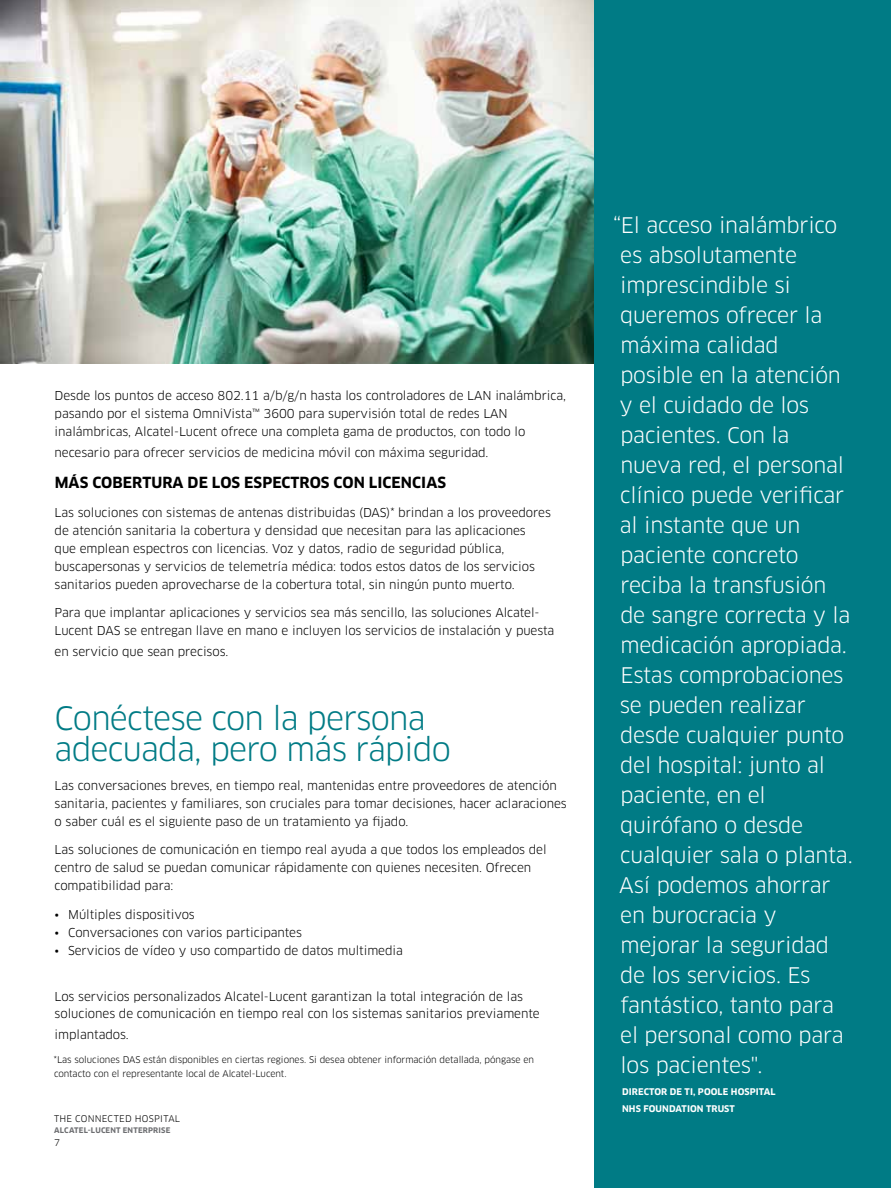
<style>
.page{position:relative;width:891px;height:1188px;background:#fff}
.page>*{position:absolute;margin:0;border:0;box-sizing:border-box;transform-origin:0 0}
.t1{font:31.5px/31.5px "Clan OT";letter-spacing:-.025em;color:#007b85}
.t2{font:21px/30px "Clan OT";letter-spacing:-.01em;color:#fff}
.t3{font:700 15px "Clan OT";letter-spacing:.005em;color:#000}
.t4{font:12px/18px "Clan OT";letter-spacing:-.005em;color:#000}
.t5{font:9px/13.5px "Clan OT";letter-spacing:-.005em;color:#000}
.t6{font:700 9px/16.5px "Clan OT";letter-spacing:.01em;color:#fff}
.t7{font:9px "Clan OT";letter-spacing:.03em;color:#000}
.t8{font:700 7.5px "Clan OT";letter-spacing:.025em;color:#6d6e71}
</style>
<div class="page">
<div style="left:594px;top:0;width:297px;height:1188px;background:#007b85"></div>
<img style="left:0;top:0;width:594px;height:364px">
<p class="t4" style="left:55px;top:386px;width:513px">Desde los puntos de acceso 802.11 a/b/g/n hasta los controladores de LAN inalámbrica, pasando por el sistema OmniVista™ 3600 para supervisión total de redes LAN inalámbricas, Alcatel-Lucent ofrece una completa gama de productos, con todo lo</p>
<p class="t4" style="left:55px;top:443px;width:435px">necesario para ofrecer servicios de medicina móvil con máxima seguridad.</p>
<p class="t3" style="left:55px;top:474px;width:393px">MÁS COBERTURA DE LOS ESPECTROS CON LICENCIAS</p>
<p class="t4" style="left:55px;top:503px;width:317px">Las soluciones con sistemas de antenas distribuidas (DAS</p>
<p class="t4" style="left:55px;top:503px;width:498px;text-indent:332px">)* brindan a los proveedores de atención sanitaria la cobertura y densidad que necesitan para las aplicaciones<br>que emplean espectros con licencias. Voz y datos, radio de seguridad pública, buscapersonas y servicios de telemetría médica: todos estos datos de los servicios sanitarios pueden aprovecharse de la cobertura total, sin ningún punto muerto.</p>
<p class="t4" style="left:55px;top:604px;width:486px">Para que implantar aplicaciones y servicios sea más sencillo, las soluciones Alcatel-<br>Lucent DAS</p>
<p class="t4" style="left:55px;top:620px;width:501px;line-height:21px;text-indent:70px">se entregan llave en mano e incluyen los servicios de instalación y puesta en servicio que sean precisos.</p>
<h1 class="t1" style="left:55px;top:703px;width:398px">Conéctese con la persona adecuada, pero más rápido</h1>
<p class="t4" style="left:55px;top:776px;width:514px">Las conversaciones breves, en tiempo real, mantenidas entre proveedores de atención sanitaria, pacientes y familiares, son cruciales para tomar decisiones, hacer aclaraciones o saber cuál es el siguiente paso de un tratamiento ya fijado.</p>
<p class="t4" style="left:55px;top:841px;width:494px">Las soluciones de comunicación en tiempo real ayuda a que todos los empleados del centro de salud se puedan comunicar rápidamente con quienes necesiten. Ofrecen compatibilidad para:</p>
<p class="t4" style="left:55px;top:905px;width:142px">• M últiples dispositivos</p>
<p class="t4" style="left:55px;top:923px;width:249px">• Conversaciones con varios participantes</p>
<p class="t4" style="left:55px;top:941px;width:350px">• Servicios de vídeo y uso compartido de datos multimedia</p>
<p class="t4" style="left:55px;top:989px;width:487px;line-height:16.5px">Los servicios personalizados Alcatel-Lucent garantizan la total integración de las soluciones de comunicación en tiempo real con los sistemas sanitarios previamente</p>
<p class="t4" style="left:55px;top:1025px;width:76px">implantados.</p>
<p class="t5" style="left:54px;top:1053px;width:482px;text-indent:89px">están disponibles en ciertas regiones. Si desea obtener información detallada, póngase en contacto con el representante local de Alcatel-Lucent.</p>
<p class="t5" style="left:54px;top:1053px;width:76px">*Las soluciones DAS</p>
<p class="t7" style="left:54px;top:1113px;width:125px">th e connected hospital</p>
<p class="t8" style="left:54px;top:1126px;width:118px">ALCATEL-LUCENT ENTERPRISE</p>
<p class="t5" style="left:54px;top:1136px;width:7px">7</p>
<p class="t2" style="left:619px;top:210px;width:235px;text-indent:-6px">“El acceso inalámbrico es absolutamente imprescindible si queremos ofrecer la máxima calidad posible en la atención y el cuidado de los pacientes. Con la nueva red, el personal clínico puede verificar al instante que un paciente concreto reciba la transfusión de sangre correcta y la medicación apropiada.<br>Estas comprobaciones se pueden realizar desde cualquier punto del hospital: junto al paciente, en el quirófano o desde cualquier sala o planta.<br>Así podemos ahorrar en burocracia y mejorar la seguridad de los servicios. Es fantástico, tanto para el personal como para los pacientes".</p>
<p class="t6" style="left:622px;top:1084px;width:155px">DIRECTOR DE TI , POOLE HOSPITAL<br>NHS FOUNDATION TRUST</p>
</div>
